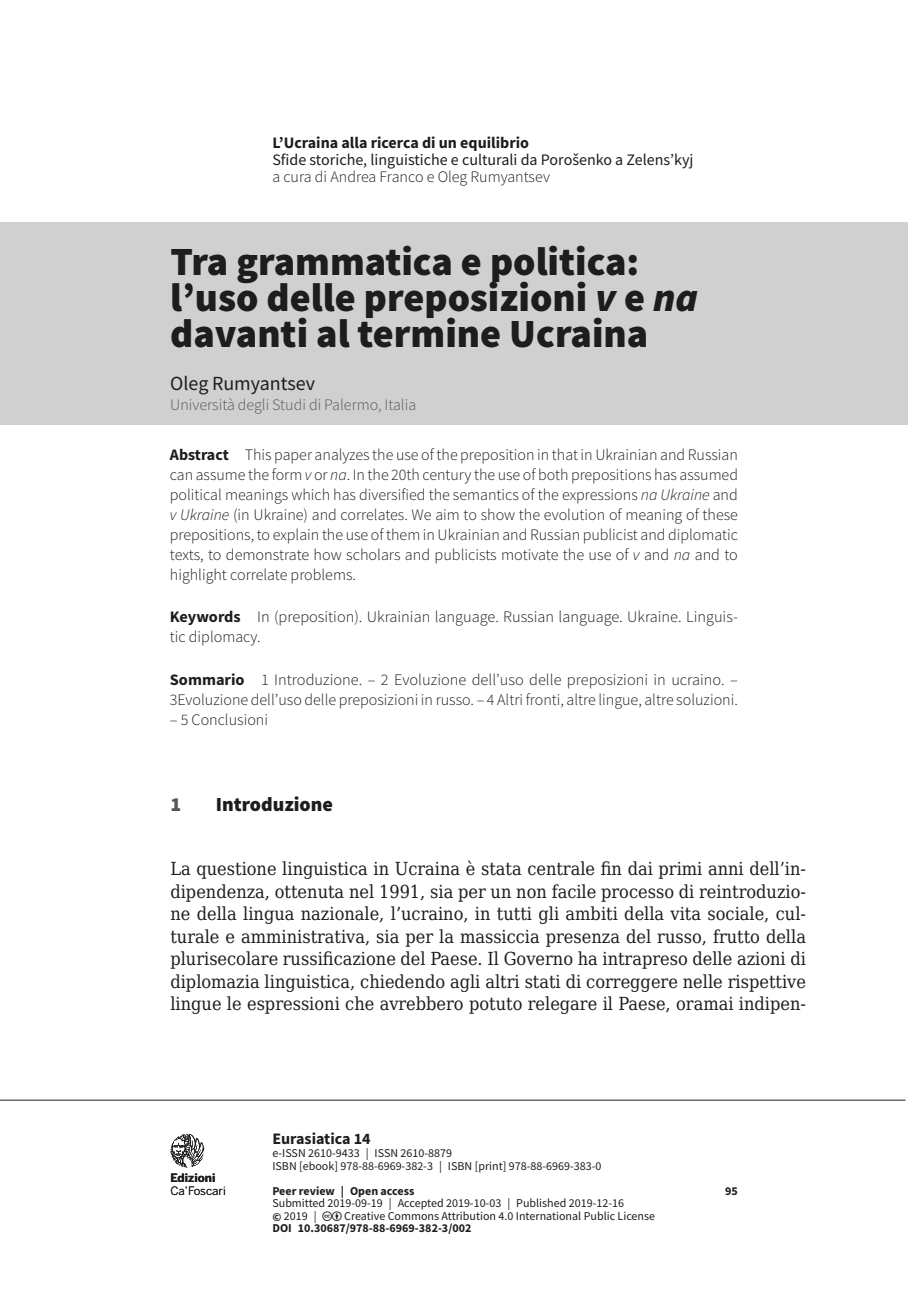
<style>
.page{position:relative;width:908px;height:1304px;background:#fff}
.page>*{position:absolute;margin:0;border:0;box-sizing:border-box;transform-origin:0 0}
.t1{font:900 40px/36px "Source Sans Pro";color:#1d1d1b}
.t2{font:20px "Source Sans Pro";color:#1d1d1b}
.t3{font:900 20px "Source Sans Pro";color:#1d1d1b}
.t4{font:900 20px "Source Sans Pro";color:#575756}
.t5{font:18px/22.4px "DejaVu Serif Condensed";color:#1d1d1b;text-align:justify}
.t6{font:300 16px/20px "Source Sans Pro";color:#1d1d1b}
.t7{font:16px "Source Sans Pro";color:#1d1d1b}
.t8{font:700 16px "Source Sans Pro";color:#1d1d1b}
.t9{font:300 16px "Source Sans Pro";color:#575756}
.t10{font:12px/12.4px "Source Sans Pro";color:#1d1d1b}
.t11{font:700 12px "Source Sans Pro";color:#1d1d1b}
.t12{font:11.6px "Benton Sans";letter-spacing:-.01em;color:#1d1d1b}
.t13{font:700 11.6px "Benton Sans";color:#1d1d1b}
.s1{font-style:italic}
.s2{font-weight:700}
</style>
<div class="page">
<hr style="left:0;top:1100px;width:905px;height:1px;background:#1d1d1b">
<svg style="left:170px;top:1134px;width:34px;height:33px"></svg>
<div style="left:0;top:223px;width:907px;height:202px;background:#d0d0d0"></div>
<p class="t8" style="left:272px;top:132px;width:258px">L’Ucraina alla ricerca di un equilibrio</p>
<p class="t7" style="left:272px;top:150px;width:422px">Sfide storiche, linguistiche e culturali da Porošenko a Zelens’kyj</p>
<p class="t6" style="left:272px;top:167px;width:279px">a cura di Andrea Franco e Oleg Rumyantsev</p>
<h1 class="t1" style="left:170px;top:243px;width:529px">Tra grammatica e politica: l’uso delle preposizioni <span class="s1">v</span> е <span class="s1">na </span>davanti al termine Ucraina</h1>
<p class="t2" style="left:170px;top:371px;width:146px">Oleg Rumyantsev</p>
<p class="t9" style="left:170px;top:395px;width:247px">Università degli Studi di Palermo, Italia</p>
<p class="t6" style="left:170px;top:444px;width:569px;text-align:justify"><span class="s2">Abstract</span> This paper analyzes the use of the preposition in that in Ukrainian and Russian can assume the form <span class="s1">v</span> or <span class="s1">na</span>. In the 20th century the use of both prepositions has assumed political meanings which has diversified the semantics of the expressions <span class="s1">na Ukraine</span> and <span class="s1">v Ukraine</span> (in Ukraine) and correlates. We aim to show the evolution of meaning of these prepositions, to explain the use of them in Ukrainian and Russian publicist and diplomatic texts, to demonstrate how scholars and publicists motivate the use of <span class="s1">v</span> and <span class="s1">na</span> and to highlight correlate problems.</p>
<p class="t6" style="left:170px;top:607px;width:569px"><span class="s2">Keywords</span> In (preposition). Ukrainian language. Russian language. Ukraine. Linguis&shy;tic diplomacy.</p>
<p class="t6" style="left:170px;top:670px;width:569px"><span class="s2">Sommario</span> 1 Introduzione. – 2 Evoluzione dell’uso delle preposizioni in ucraino. –<br>3Evoluzione dell’uso delle preposizioni in russo. – 4 Altri fronti, altre lingue, altre soluzioni.</p>
<p class="t6" style="left:170px;top:710px;width:100px">– 5 Conclusioni</p>
<p class="t4" style="left:170px;top:790px;width:12px">1</p>
<p class="t3" style="left:216px;top:790px;width:119px">Introduzione</p>
<p class="t5" style="left:170px;top:857px;width:636px">La questione linguistica in Ucraina è stata centrale fin dai primi anni dell’in&shy;dipendenza, ottenuta nel 1991, sia per un non facile processo di reintroduzio&shy;ne della lingua nazionale, l’ucraino, in tutti gli ambiti della vita sociale, cul&shy;turale e amministrativa, sia per la massiccia presenza del russo, frutto della plurisecolare russificazione del Paese. Il Governo ha intrapreso delle azioni di diplomazia linguistica, chiedendo agli altri stati di correggere nelle rispettive lingue le espressioni che avrebbero potuto relegare il Paese, oramai indipen-</p>
<p class="t13" style="left:170px;top:1171px;width:47px">Edizioni</p>
<p class="t12" style="left:170px;top:1183px;width:57px">Ca’Foscari</p>
<p class="t8" style="left:272px;top:1128px;width:100px">Eurasiatica 14</p>
<p class="t10" style="left:272px;top:1147px;width:330px">e-ISSN 2610-9433 | ISSN 2610-8879<br>ISBN [ebook] 978-88-6969-382-3 | ISBN [print] 978-88-6969-383-0</p>
<p class="t11" style="left:272px;top:1182px;width:143px">Peer review | Open access</p>
<p class="t11" style="left:724px;top:1182px;width:14px">95</p>
<p class="t10" style="left:272px;top:1197px;width:353px">Submitted 2019-09-19 | Accepted 2019-10-03 | Published 2019-12-16 <span class="s2">©</span> 2019 |</p>
<p class="t10" style="left:344px;top:1209px;width:312px">Creative Commons Attribution 4.0 International Public License</p>
<p class="t11" style="left:272px;top:1220px;width:200px">DOI 10.30687/978-88-6969-382-3/002</p>
</div>
